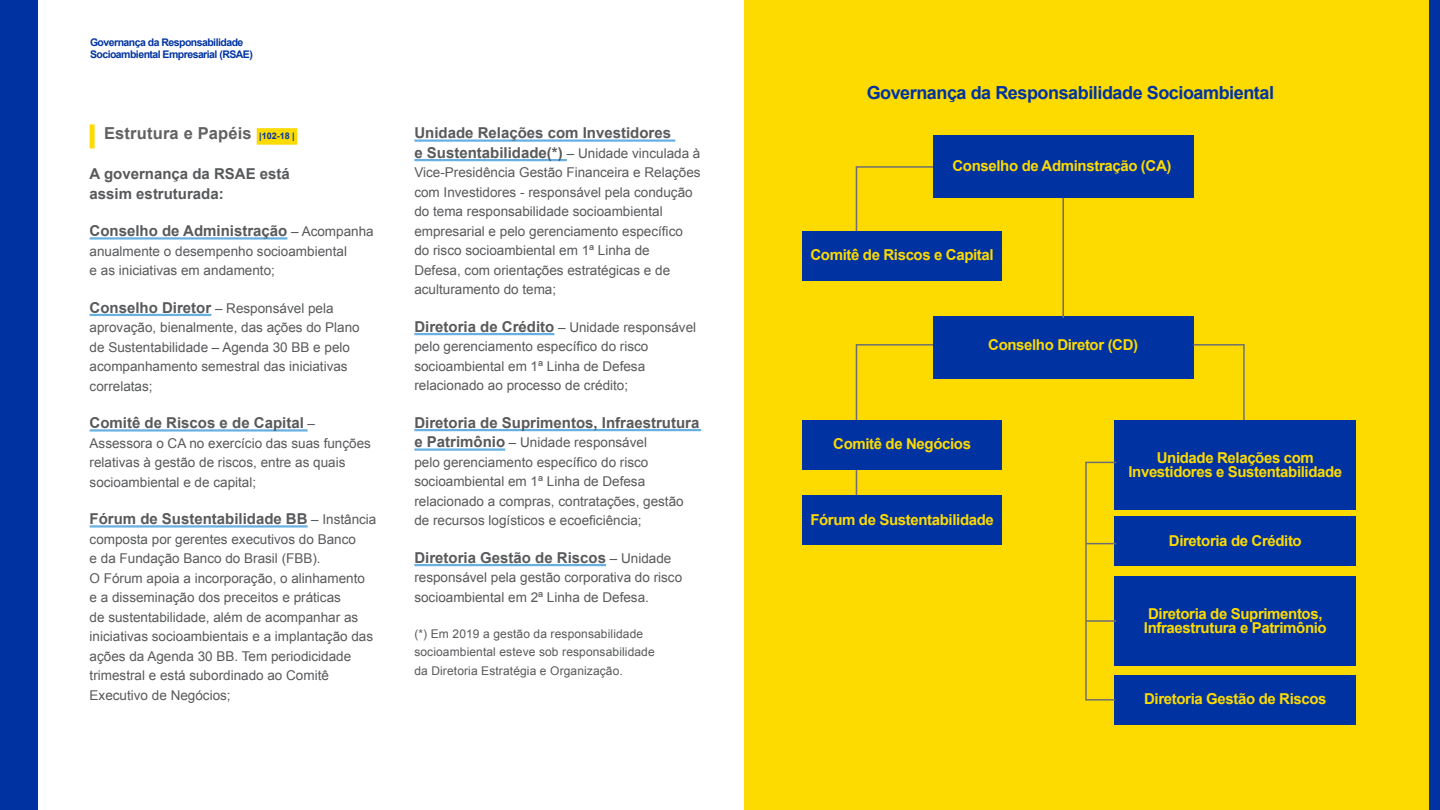
<style>
.page{position:relative;width:1440px;height:810px;background:#fff}
.page>*{position:absolute;margin:0;border:0;box-sizing:border-box;transform-origin:0 0}
.t1{font:700 18px "Arial";letter-spacing:-.025em;color:#0033a1}
.t2{font:700 16.5px "Arial";letter-spacing:.01em;color:#616161}
.t3{font:700 15px/19.5px "Arial";color:#58595b}
.t4{font:700 15px/14.2px "Arial";letter-spacing:-.025em;color:#fdda00;text-align:center}
.t5{font:13.5px/19.5px "Arial";color:#58595b}
.t6{font:12px/18px "Arial";letter-spacing:.01em;color:#58595b}
.t7{font:700 10.5px/12.6px "Arial";letter-spacing:-.05em;color:#0033a1}
.s1{font-size:9px;color:#0033a1}
.s2{font-weight:400;font-size:13.5px}
.s3{font-weight:700;font-size:15px}
</style>
<div class="page">
<div style="left:744px;top:0;width:686px;height:810px;background:#fdda00"></div>
<div style="left:0;top:0;width:38px;height:810px;background:#0033a1"></div>
<div style="left:1430px;top:0;width:10px;height:810px;background:#0033a1"></div>
<hr style="left:414px;top:139px;width:261px;height:3px;background:#67b1e2">
<hr style="left:414px;top:159px;width:153px;height:2px;background:#67b1e2">
<hr style="left:414px;top:333px;width:140px;height:2px;background:#67b1e2">
<hr style="left:414px;top:429px;width:287px;height:2px;background:#67b1e2">
<hr style="left:414px;top:448px;width:91px;height:3px;background:#67b1e2">
<hr style="left:414px;top:564px;width:192px;height:2px;background:#67b1e2">
<div style="left:933px;top:316px;width:261px;height:63px;background:#0033a1"></div>
<div style="left:1115px;top:517px;width:241px;height:49px;background:#0033a1"></div>
<div style="left:1115px;top:675px;width:241px;height:49px;background:#0033a1"></div>
<div style="left:1115px;top:420px;width:241px;height:90px;background:#0033a1"></div>
<div style="left:1115px;top:576px;width:241px;height:90px;background:#0033a1"></div>
<svg style="left:1085px;top:461px;width:33px;height:240px"></svg>
<hr style="left:1086px;top:543px;width:30px;height:1px;background:#6d6e71">
<hr style="left:1086px;top:620px;width:30px;height:2px;background:#6d6e71">
<hr style="left:856px;top:465px;width:1px;height:41px;background:#6d6e71">
<svg style="left:855px;top:166px;width:87px;height:66px"></svg>
<svg style="left:855px;top:344px;width:78px;height:76px"></svg>
<svg style="left:1193px;top:344px;width:52px;height:76px"></svg>
<div style="left:802px;top:232px;width:200px;height:49px;background:#0033a1"></div>
<div style="left:802px;top:420px;width:200px;height:49px;background:#0033a1"></div>
<div style="left:802px;top:496px;width:200px;height:49px;background:#0033a1"></div>
<hr style="left:1062px;top:193px;width:2px;height:125px;background:#6d6e71">
<div style="left:933px;top:135px;width:261px;height:62px;background:#0033a1"></div>
<div style="left:90px;top:124px;width:5px;height:24px;background:#fdda00"></div>
<div style="left:257px;top:128px;width:40px;height:17px;background:#fdda00"></div>
<hr style="left:90px;top:237px;width:197px;height:3px;background:#67b1e2">
<hr style="left:90px;top:314px;width:121px;height:2px;background:#67b1e2">
<hr style="left:90px;top:429px;width:218px;height:3px;background:#67b1e2">
<hr style="left:90px;top:525px;width:218px;height:3px;background:#67b1e2">
<p class="t7" style="left:90px;top:36px;width:164px">Governança da Responsabilidade<br>Socioambiental Empresarial (RSAE)</p>
<p class="t2" style="left:104px;top:123px;width:192px">Estrutura e Papéis <span class="s1">|102-18 |</span></p>
<p class="t3" style="left:90px;top:165px;width:202px">A governança da RSAE está assim estruturada:</p>
<p class="t3" style="left:90px;top:222px;width:286px">Conselho de Administração <span class="s2">– Acompanha</span></p>
<p class="t5" style="left:90px;top:241px;width:259px">anualmente o desempenho socioambiental e as iniciativas em andamento;</p>
<p class="t5" style="left:90px;top:298px;width:272px"><span class="s3">Conselho Diretor</span> – Responsável pela aprovação, bienalmente, das ações do Plano de Sustentabilidade – Agenda 30 BB e pelo acompanhamento semestral das iniciativas correlatas;</p>
<p class="t3" style="left:90px;top:414px;width:227px">Comitê de Riscos e de Capital <span class="s2">–</span></p>
<p class="t5" style="left:90px;top:433px;width:283px">Assessora o CA no exercício das suas funções relativas à gestão de riscos, entre as quais socioambiental e de capital;</p>
<p class="t3" style="left:90px;top:510px;width:288px">Fórum de Sustentabilidade BB <span class="s2">– Instância</span></p>
<p class="t5" style="left:90px;top:529px;width:285px">composta por gerentes executivos do Banco<br>e da Fundação Banco do Brasil (FBB).<br>O Fórum apoia a incorporação, o alinhamento e a disseminação dos preceitos e práticas<br>de sustentabilidade, além de acompanhar as iniciativas socioambientais e a implantação das ações da Agenda 30 BB. Tem periodicidade trimestral e está subordinado ao Comitê Executivo de Negócios;</p>
<p class="t3" style="left:414px;top:124px;width:288px">Unidade Relações com Investidores<br>e Sustentabilidade(*) <span class="s2">– Unidade vinculada à</span></p>
<p class="t5" style="left:414px;top:163px;width:288px">Vice-Presidência Gestão Financeira e Relações com Investidores - responsável pela condução do tema responsabilidade socioambiental empresarial e pelo gerenciamento específico do risco socioambiental em 1ª Linha de<br>Defesa, com orientações estratégicas e de aculturamento do tema;</p>
<p class="t5" style="left:414px;top:317px;width:283px"><span class="s3">Diretoria de Crédito</span> – Unidade responsável pelo gerenciamento específico do risco socioambiental em 1ª Linha de Defesa relacionado ao processo de crédito;</p>
<p class="t3" style="left:414px;top:413px;width:287px">Diretoria de Suprimentos, Infraestrutura</p>
<p class="t5" style="left:414px;top:433px;width:271px"><span class="s3">e Patrimônio</span> – Unidade responsável<br>pelo gerenciamento específico do risco socioambiental em 1ª Linha de Defesa relacionado a compras, contratações, gestão de recursos logísticos e ecoeficiência;</p>
<p class="t3" style="left:414px;top:548px;width:259px">Diretoria Gestão de Riscos <span class="s2">– Unidade</span></p>
<p class="t5" style="left:414px;top:568px;width:269px">responsável pela gestão corporativa do risco socioambiental em 2ª Linha de Defesa.</p>
<p class="t6" style="left:414px;top:625px;width:242px">(*) Em 2019 a gestão da responsabilidade socioambiental esteve sob responsabilidade</p>
<p class="t6" style="left:414px;top:662px;width:210px">da Diretoria Estratégia e Organização.</p>
<h1 class="t1" style="left:867px;top:81px;width:409px">Governança da Responsabilidade Socioambiental</h1>
<p class="t4" style="left:953px;top:159px;width:220px">Conselho de Adminstração (CA)</p>
<p class="t4" style="left:811px;top:249px;width:185px">Comitê de Riscos e Capital</p>
<p class="t4" style="left:988px;top:338px;width:151px">Conselho Diretor (CD)</p>
<p class="t4" style="left:833px;top:437px;width:139px">Comitê de Negócios</p>
<p class="t4" style="left:1128px;top:451px;width:215px">Unidade Relações com<br>Investidores e Sustentabilidade</p>
<p class="t4" style="left:810px;top:513px;width:185px">Fórum de Sustentabilidade</p>
<p class="t4" style="left:1169px;top:534px;width:134px">Diretoria de Crédito</p>
<p class="t4" style="left:1144px;top:607px;width:184px;text-align:left">Diretoria de Suprimentos,<br>Infraestrutura e Patrimônio</p>
<p class="t4" style="left:1144px;top:692px;width:184px">Diretoria Gestão de Riscos</p>
</div>
